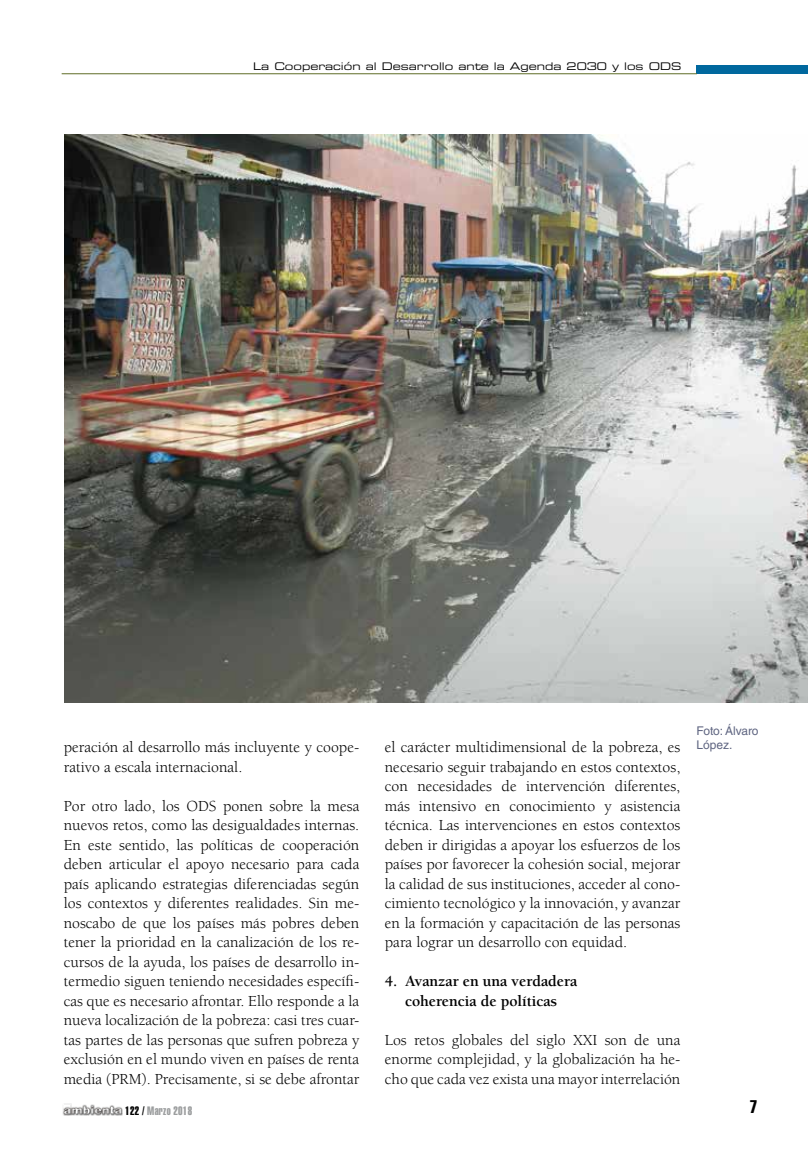
<style>
.page{position:relative;width:808px;height:1149px;background:#fff}
.page>*{position:absolute;margin:0;border:0;box-sizing:border-box;transform-origin:0 0}
.t1{font:18px "Helvetica LT Std Extra Comp";color:#000}
.t2{font:15.75px/19.5px "Berkeley Std";color:#000;text-align:justify}
.t3{font:700 15.75px/19.5px "Berkeley Std";letter-spacing:-.005em;color:#000;text-align:center}
.t4{font:12px/13.5px "Helvetica LT Std";color:#5f6581}
.t5{font:12px "Helvetica LT Std Extra Comp";letter-spacing:.025em;color:#9c9e9f}
.t6{font:10.5px "Eurostile LT Std Ex 2";color:#000}
.s1{color:#000}
</style>
<div class="page">
<div style="left:696px;top:65px;width:112px;height:9px;background:#00689e"></div>
<hr style="left:62px;top:73px;width:635px;height:1px;background:#5f6d27">
<img style="left:62px;top:1103px;width:61px;height:13px">
<img style="left:64px;top:135px;width:744px;height:567px">
<p class="t6" style="left:253px;top:59px;width:430px">La Cooperación al Desarrollo ante la Agenda 2030 y los ODS</p>
<p class="t2" style="left:64px;top:737px;width:297px">peración al desarrollo más incluyente y coope&shy;rativo a escala internacional.</p>
<p class="t2" style="left:64px;top:796px;width:297px">Por otro lado, los ODS ponen sobre la mesa nuevos retos, como las desigualdades internas.<br>En este sentido, las políticas de cooperación deben articular el apoyo necesario para cada país aplicando estrategias diferenciadas según los contextos y diferentes realidades. Sin me&shy;noscabo de que los países más pobres deben tener la prioridad en la canalización de los re&shy;cursos de la ayuda, los países de desarrollo in&shy;termedio siguen teniendo necesidades específi&shy;cas que es necesario afrontar. Ello responde a la nueva localización de la pobreza: casi tres cuar&shy;tas partes de las personas que sufren pobreza y exclusión en el mundo viven en países de renta media (PRM). Precisamente, si se debe afrontar</p>
<p class="t2" style="left:385px;top:737px;width:297px">el carácter multidimensional de la pobreza, es necesario seguir trabajando en estos contextos, con necesidades de intervención diferentes, más intensivo en conocimiento y asistencia técnica. Las intervenciones en estos contextos deben ir dirigidas a apoyar los esfuerzos de los países por favorecer la cohesión social, mejorar la calidad de sus instituciones, acceder al cono&shy;cimiento tecnológico y la innovación, y avanzar en la formación y capacitación de las personas para lograr un desarrollo con equidad.</p>
<p class="t3" style="left:385px;top:971px;width:194px">4. Avanzar en una verdadera coherencia de políticas</p>
<p class="t2" style="left:385px;top:1030px;width:297px">Los retos globales del siglo XXI son de una enorme complejidad, y la globalización ha he&shy;cho que cada vez exista una mayor interrelación</p>
<p class="t4" style="left:696px;top:724px;width:64px">Foto: Álvaro<br>López.</p>
<p class="t5" style="left:125px;top:1103px;width:68px"><span class="s1">122 /</span> Marzo 2018</p>
<p class="t1" style="left:750px;top:1095px;width:8px">7</p>
</div>
